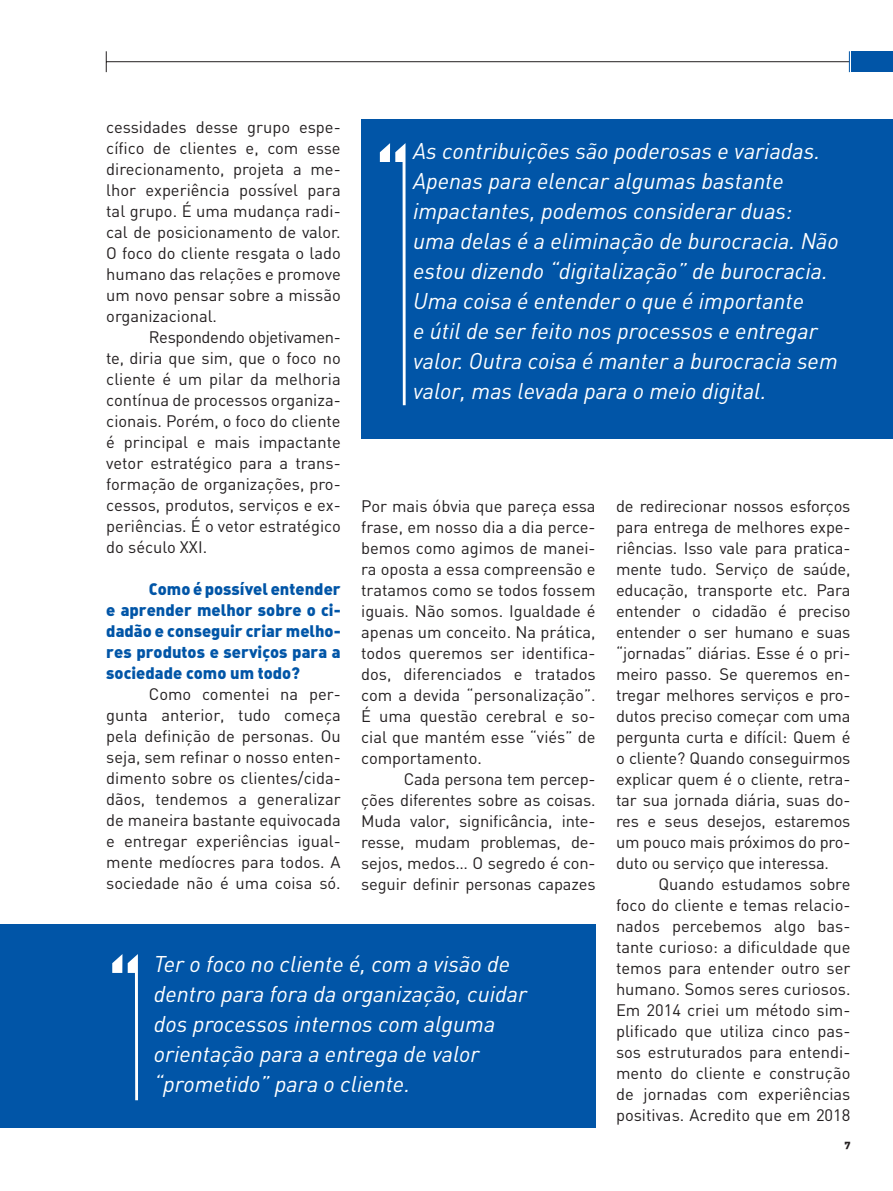
<style>
.page{position:relative;width:893px;height:1191px;background:#fff}
.page>*{position:absolute;margin:0;border:0;box-sizing:border-box;transform-origin:0 0}
.Citação{font:italic 22.5px/30px "DIN";color:#fff}
.Texto_Geral{font:16.5px/21px "DIN";color:#231f20;text-align:justify}
.Pergunta_-_Estrevist{font:16.5px/21px "DIN Black Alternate";color:#0155a7;text-align:justify}
.t1{font:10.5px "DIN Black Alternate";color:#231f20}
</style>
<div class="page">
<div style="left:361px;top:119px;width:532px;height:319px;background:#0155a7"></div>
<div style="left:0;top:924px;width:596px;height:204px;background:#0155a7"></div>
<svg style="left:380px;top:143px;width:26px;height:262px"></svg>
<svg style="left:112px;top:954px;width:26px;height:146px"></svg>
<hr style="left:106px;top:61px;width:743px;height:1px;background:#231f20">
<svg style="left:106px;top:51px;width:1px;height:21px"></svg>
<div style="left:852px;top:51px;width:41px;height:21px;background:#0155a7"></div>
<svg style="left:849px;top:51px;width:1px;height:21px"></svg>
<p class="Texto_Geral" style="left:106px;top:116px;width:236px">cessidades desse grupo espe&shy;cífico de clientes e, com esse direcionamento, projeta a me&shy;lhor experiência possível para tal grupo. É uma mudança radi&shy;cal de posicionamento de valor.<br>O foco do cliente resgata o lado humano das relações e promove um novo pensar sobre a missão organizacional.</p>
<p class="Texto_Geral" style="left:106px;top:326px;width:236px;text-indent:43px">Respondendo objetivamen&shy;te, diria que sim, que o foco no cliente é um pilar da melhoria contínua de processos organiza&shy;cionais. Porém, o foco do cliente é principal e mais impactante vetor estratégico para a trans&shy;formação de organizações, pro&shy;cessos, produtos, serviços e ex&shy;periências. É o vetor estratégico do século XXI.</p>
<p class="Pergunta_-_Estrevist" style="left:106px;top:577px;width:236px;text-indent:43px">Como é possível entender e aprender melhor sobre o ci&shy;dadão e conseguir criar melho&shy;res produtos e serviços para a sociedade como um todo?</p>
<p class="Texto_Geral" style="left:106px;top:683px;width:236px;text-indent:43px">Como comentei na per&shy;gunta anterior, tudo começa pela definição de personas. Ou seja, sem refinar o nosso enten&shy;dimento sobre os clientes/cida&shy;dãos, tendemos a generalizar de maneira bastante equivocada e entregar experiências igual&shy;mente medíocres para todos. A sociedade não é uma coisa só.</p>
<p class="Citação" style="left:413px;top:136px;width:427px">As contribuições são poderosas e variadas.<br>Apenas para elencar algumas bastante impactantes, podemos considerar duas: uma delas é a eliminação de burocracia. Não estou dizendo “digitalização” de burocracia.<br>Uma coisa é entender o que é importante<br>e útil de ser feito nos processos e entregar valor. Outra coisa é manter a burocracia sem valor, mas levada para o meio digital.</p>
<p class="Texto_Geral" style="left:361px;top:495px;width:236px">Por mais óbvia que pareça essa frase, em nosso dia a dia perce&shy;bemos como agimos de manei&shy;ra oposta a essa compreensão e tratamos como se todos fossem iguais. Não somos. Igualdade é apenas um conceito. Na prática, todos queremos ser identifica&shy;dos, diferenciados e tratados com a devida “personalização”.<br>É uma questão cerebral e so&shy;cial que mantém esse “viés” de comportamento.</p>
<p class="Texto_Geral" style="left:361px;top:768px;width:236px;text-indent:43px">Cada persona tem percep&shy;ções diferentes sobre as coisas.<br>Muda valor, significância, inte&shy;resse, mudam problemas, de&shy;sejos, medos… O segredo é con&shy;seguir definir personas capazes</p>
<p class="Texto_Geral" style="left:616px;top:495px;width:236px">de redirecionar nossos esforços para entrega de melhores expe&shy;riências. Isso vale para pratica&shy;mente tudo. Serviço de saúde, educação, transporte etc. Para entender o cidadão é preciso entender o ser humano e suas “jornadas” diárias. Esse é o pri&shy;meiro passo. Se queremos en&shy;tregar melhores serviços e pro&shy;dutos preciso começar com uma pergunta curta e difícil: Quem é o cliente? Quando conseguirmos explicar quem é o cliente, retra&shy;tar sua jornada diária, suas do&shy;res e seus desejos, estaremos um pouco mais próximos do pro&shy;duto ou serviço que interessa.</p>
<p class="Texto_Geral" style="left:616px;top:873px;width:236px;text-indent:43px">Quando estudamos sobre foco do cliente e temas relacio&shy;nados percebemos algo bas&shy;tante curioso: a dificuldade que temos para entender outro ser humano. Somos seres curiosos.<br>Em 2014 criei um método sim&shy;plificado que utiliza cinco pas&shy;sos estruturados para entendi&shy;mento do cliente e construção de jornadas com experiências positivas. Acredito que em 2018</p>
<p class="Citação" style="left:154px;top:948px;width:375px">Ter o foco no cliente é, com a visão de dentro para fora da organização, cuidar dos processos internos com alguma orientação para a entrega de valor “prometido” para o cliente.</p>
<p class="t1" style="left:844px;top:1137px;width:8px">7</p>
</div>
